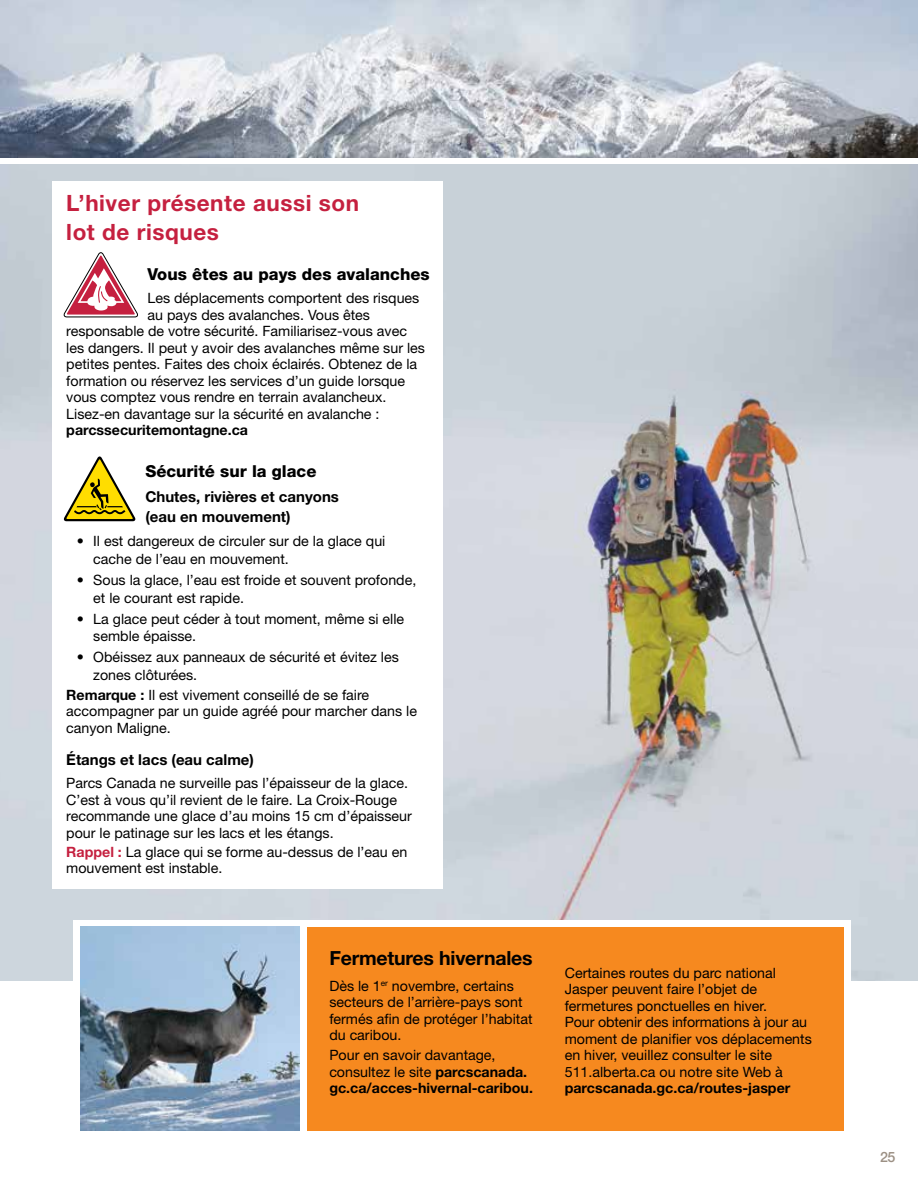
<style>
.page{position:relative;width:918px;height:1188px;background:#fff}
.page>*{position:absolute;margin:0;border:0;box-sizing:border-box;transform-origin:0 0}
.t1{font:700 22.5px/28.5px "Helvetica Neue LT Std";letter-spacing:.025em;color:#c5203f}
.t2{font:700 19.5px "Helvetica Neue LT Std";letter-spacing:-.01em;color:#000}
.t3{font:800 16.5px "Helvetica Neue LT Std";color:#000}
.t4{font:700 15px/19.8px "Helvetica Neue LT Std";color:#000}
.t5{font:14.25px/16.5px "Helvetica Neue LT Std";color:#000}
.t6{font:700 14.25px/16.5px "Helvetica Neue LT Std";color:#000}
.t7{font:500 14.25px "Helvetica Neue LT Std";color:#9c9084}
.s1{font-weight:700}
.s2{font-weight:700;color:#c5203f}
.s3{font-weight:400}
</style>
<div class="page">
<img style="left:0;top:164px;width:918px;height:817px">
<div style="left:52px;top:182px;width:391px;height:707px;background:#fff"></div>
<svg style="left:63px;top:456px;width:73px;height:65px"></svg>
<svg style="left:63px;top:252px;width:75px;height:65px"></svg>
<div style="left:73px;top:920px;width:777px;height:211px;background:#fff"></div>
<div style="left:307px;top:927px;width:537px;height:204px;background:#f6891f"></div>
<img style="left:80px;top:927px;width:219px;height:204px">
<img style="left:0;top:0;width:918px;height:157px">
<h1 class="t1" style="left:66px;top:189px;width:294px">L’hiver présente aussi son lot de risques</h1>
<p class="t3" style="left:148px;top:264px;width:284px">Vous êtes au pays des avalanches</p>
<p class="t5" style="left:148px;top:290px;width:273px">Les déplacements comportent des risques</p>
<p class="t5" style="left:148px;top:306px;width:224px">au pays des avalanches. Vous êtes</p>
<p class="t5" style="left:66px;top:323px;width:342px">responsable de votre sécurité. Familiarisez-vous avec</p>
<p class="t5" style="left:66px;top:339px;width:360px">les dangers. Il peut y avoir des avalanches même sur les</p>
<p class="t5" style="left:66px;top:356px;width:353px">petites pentes. Faites des choix éclairés. Obtenez de la</p>
<p class="t5" style="left:66px;top:372px;width:340px">formation ou réservez les services d’un guide lorsque</p>
<p class="t5" style="left:66px;top:389px;width:322px">vous comptez vous rendre en terrain avalancheux.</p>
<p class="t5" style="left:66px;top:405px;width:315px">Lisez-en davantage sur la sécurité en avalanche :</p>
<p class="t6" style="left:66px;top:422px;width:183px">parcssecuritemontagne.ca</p>
<p class="t3" style="left:145px;top:462px;width:173px">Sécurité sur la glace</p>
<p class="t4" style="left:145px;top:487px;width:195px">Chutes, rivières et canyons (eau en mouvement)</p>
<p class="t5" style="left:93px;top:532px;width:294px;line-height:17.5px;text-indent:-17px">• Il est dangereux de circuler sur de la glace qui cache de l’eau en mouvement.</p>
<p class="t5" style="left:93px;top:571px;width:325px;line-height:17.5px;text-indent:-17px">• Sous la glace, l’eau est froide et souvent profonde, et le courant est rapide.</p>
<p class="t5" style="left:93px;top:610px;width:312px;line-height:17.5px;text-indent:-17px">• La glace peut céder à tout moment, même si elle semble épaisse.</p>
<p class="t5" style="left:93px;top:648px;width:307px;line-height:17.5px;text-indent:-17px">• Obéissez aux panneaux de sécurité et évitez les zones clôturées.</p>
<p class="t5" style="left:66px;top:686px;width:352px"><span class="s1">Remarque :</span> Il est vivement conseillé de se faire accompagner par un guide agréé pour marcher dans le canyon Maligne.</p>
<p class="t4" style="left:66px;top:749px;width:189px">Étangs et lacs (eau calme)</p>
<p class="t5" style="left:66px;top:775px;width:347px">Parcs Canada ne surveille pas l’épaisseur de la glace.<br>C’est à vous qu’il revient de le faire. La Croix-Rouge recommande une glace d’au moins 15 cm d’épaisseur pour le patinage sur les lacs et les étangs.</p>
<p class="t5" style="left:66px;top:843px;width:343px"><span class="s2">Rappel :</span> La glace qui se forme au-dessus de l’eau en mouvement est instable.</p>
<h2 class="t2" style="left:329px;top:946px;width:205px">Fermetures hivernales</h2>
<p class="t5" style="left:329px;top:977px;width:205px">Dès le 1<sup>er</sup> novembre, certains secteurs de l’arrière-pays sont fermés afin de protéger l’habitat du caribou.</p>
<p class="t6" style="left:329px;top:1047px;width:205px"><span class="s3">Pour en savoir davantage, consultez le site</span> parcscanada. gc.ca/acces-hivernal-caribou.</p>
<p class="t5" style="left:565px;top:964px;width:249px">Certaines routes du parc national Jasper peuvent faire l’objet de fermetures ponctuelles en hiver.<br>Pour obtenir des informations à jour au moment de planifier vos déplacements en hiver, veuillez consulter le site 511.alberta.ca ou notre site Web à</p>
<p class="t6" style="left:565px;top:1079px;width:227px">parcscanada.gc.ca/routes-jasper</p>
<p class="t7" style="left:880px;top:1148px;width:17px">25</p>
</div>
